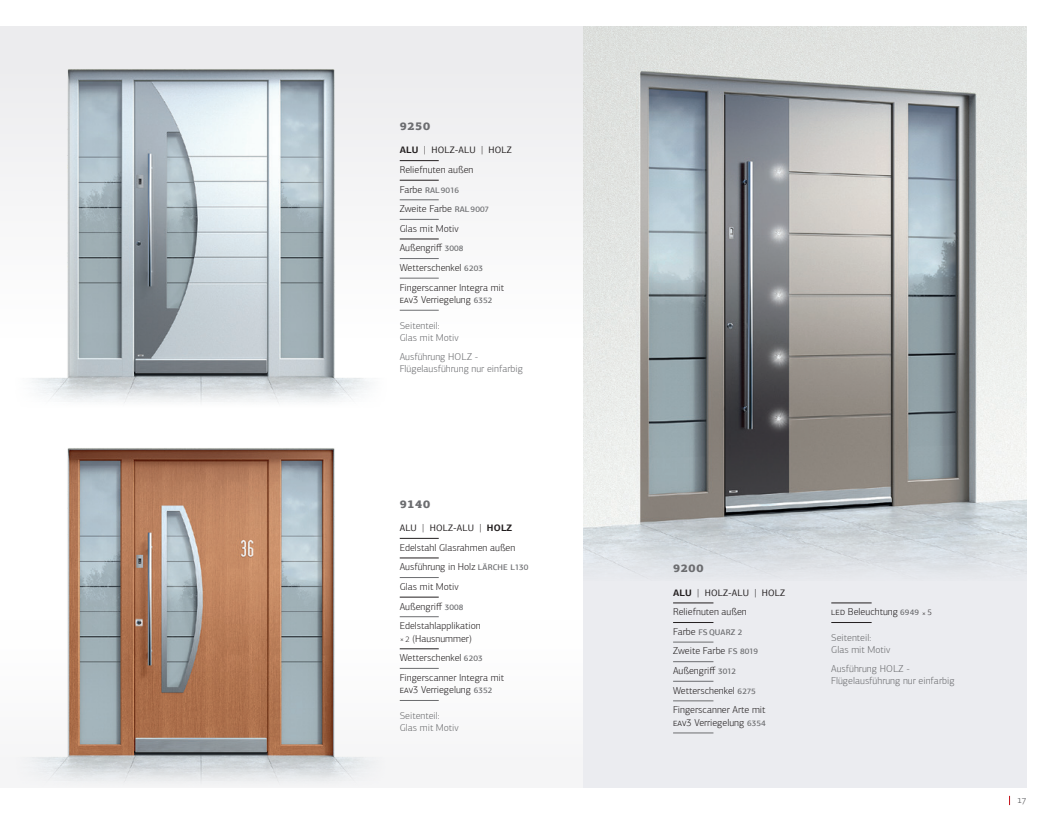
<style>
.page{position:relative;width:1053px;height:815px;background:#fff}
.page>*{position:absolute;margin:0;border:0;box-sizing:border-box;transform-origin:0 0}
.t1{font:900 11.25px "PF Agora Slab Pro";letter-spacing:.06em;color:#6c6d70}
.t2{font:300 10px/19.6px "PF Agora Sans Pro";color:#231f20}
.t3{font:300 10px/11.9px "PF Agora Sans Pro";color:#6c6d70}
.t4{font:300 10px "PF Agora Sans Pro";color:#57585a}
.t5{font:9.38px "PF Agora Sans Pro";letter-spacing:.02em;color:#231f20}
.t6{font:500 8.12px "PF Agora Sans Pro";letter-spacing:.01em;color:#6c6d70}
.s1{font-weight:700}
.s2{font-weight:300;font-size:10px}
.s3{font-size:10px}
.s4{font-weight:300;font-size:10px;color:#231f20}
.s5{font-weight:500;font-size:8.12px;color:#6c6d70}
.s6{font-size:8.12px}
</style>
<div class="page">
<div style="left:0;top:620px;width:583px;height:168px;background:#f5f5f6"></div>
<div style="left:0;top:27px;width:583px;height:358px;background:#f4f4f5"></div>
<div style="left:583px;top:27px;width:443px;height:761px;background:#ebecf0"></div>
<img style="left:583px;top:27px;width:443px;height:550px">
<img style="left:37px;top:68px;width:332px;height:335px">
<hr style="left:0;top:27px;width:1px;height:358px;background:#ececee">
<img style="left:36px;top:448px;width:328px;height:334px">
<hr style="left:673px;top:603px;width:40px;height:1px;background:#231f20">
<hr style="left:673px;top:622px;width:40px;height:1px;background:#231f20">
<hr style="left:673px;top:642px;width:40px;height:1px;background:#6c6d70">
<hr style="left:673px;top:661px;width:40px;height:1px;background:#6c6d70">
<hr style="left:673px;top:681px;width:40px;height:1px;background:#6c6d70">
<hr style="left:673px;top:701px;width:40px;height:1px;background:#6c6d70">
<hr style="left:673px;top:733px;width:40px;height:1px;background:#6c6d70">
<hr style="left:831px;top:603px;width:40px;height:1px;background:#231f20">
<hr style="left:831px;top:622px;width:40px;height:1px;background:#231f20">
<hr style="left:400px;top:160px;width:38px;height:1px;background:#231f20">
<hr style="left:400px;top:180px;width:38px;height:1px;background:#231f20">
<hr style="left:400px;top:200px;width:38px;height:1px;background:#6c6d70">
<hr style="left:400px;top:219px;width:38px;height:1px;background:#6c6d70">
<hr style="left:400px;top:239px;width:38px;height:1px;background:#231f20">
<hr style="left:400px;top:258px;width:38px;height:1px;background:#6c6d70">
<hr style="left:400px;top:278px;width:38px;height:1px;background:#6c6d70">
<hr style="left:400px;top:310px;width:38px;height:1px;background:#6c6d70">
<hr style="left:400px;top:538px;width:38px;height:1px;background:#231f20">
<hr style="left:400px;top:558px;width:38px;height:1px;background:#231f20">
<hr style="left:400px;top:577px;width:38px;height:1px;background:#6c6d70">
<hr style="left:400px;top:597px;width:38px;height:1px;background:#231f20">
<hr style="left:400px;top:616px;width:38px;height:1px;background:#6c6d70">
<hr style="left:400px;top:649px;width:38px;height:1px;background:#231f20">
<hr style="left:400px;top:668px;width:38px;height:1px;background:#6c6d70">
<hr style="left:400px;top:700px;width:38px;height:1px;background:#6c6d70">
<p class="t1" style="left:400px;top:119px;width:32px">9250</p>
<p class="t5" style="left:400px;top:145px;width:114px"><span class="s1">ALU</span> <span class="s2">|</span> HOLZ<span class="s3">-</span>ALU <span class="s2">|</span> HOLZ</p>
<p class="t2" style="left:400px;top:160px;width:75px">Reliefnuten außen</p>
<p class="t6" style="left:400px;top:185px;width:61px"><span class="s4">Farbe</span> RAL 9016</p>
<p class="t2" style="left:400px;top:199px;width:106px">Zweite Farbe <span class="s5">RAL 9007<br></span>Glas mit Motiv<br>Außengriff <span class="s5">3008<br></span>Wetterschenkel <span class="s5">6203<br></span>Fingerscanner Integra mit</p>
<p class="t2" style="left:400px;top:290px;width:94px">EAV3 Verriegelung <span class="s5">6352</span></p>
<p class="t3" style="left:400px;top:320px;width:61px">Seitenteil:<br>Glas mit Motiv</p>
<p class="t3" style="left:400px;top:351px;width:125px">Ausführung HOLZ -<br>Flügelausführung nur einfarbig</p>
<p class="t1" style="left:400px;top:496px;width:32px">9140</p>
<p class="t5" style="left:400px;top:522px;width:114px">ALU <span class="s2">|</span> HOLZ<span class="s3">-</span>ALU <span class="s2">|</span> <span class="s1">HOLZ</span></p>
<p class="t2" style="left:400px;top:538px;width:130px">Edelstahl Glasrahmen außen<br>Ausführung in Holz <span class="s5">LÄRCHE L130<br></span>Glas mit Motiv<br>Außengriff <span class="s5">3008<br></span>Edelstahlapplikation</p>
<p class="t2" style="left:400px;top:628px;width:106px"><span class="s6">× 2</span> (Hausnummer)<br>Wetterschenkel <span class="s5">6203<br></span>Fingerscanner Integra mit</p>
<p class="t2" style="left:400px;top:680px;width:94px">EAV3 Verriegelung <span class="s5">6352</span></p>
<p class="t3" style="left:400px;top:710px;width:61px">Seitenteil:<br>Glas mit Motiv</p>
<p class="t1" style="left:673px;top:561px;width:32px">9200</p>
<p class="t5" style="left:673px;top:587px;width:114px"><span class="s1">ALU</span> <span class="s2">|</span> HOLZ<span class="s3">-</span>ALU <span class="s2">|</span> HOLZ</p>
<p class="t2" style="left:673px;top:602px;width:75px">Reliefnuten außen</p>
<p class="t6" style="left:673px;top:627px;width:71px"><span class="s4">Farbe</span> FS QUARZ 2</p>
<p class="t2" style="left:673px;top:641px;width:94px">Zweite Farbe <span class="s5">FS 8019<br></span>Außengriff <span class="s5">3012<br></span>Wetterschenkel <span class="s5">6275<br></span>Fingerscanner Arte mit</p>
<p class="t2" style="left:673px;top:713px;width:94px">EAV3 Verriegelung <span class="s5">6354</span></p>
<p class="t2" style="left:831px;top:602px;width:102px">LED Beleuchtung <span class="s5">6949</span> <span class="s6">× 5</span></p>
<p class="t3" style="left:831px;top:632px;width:61px">Seitenteil:<br>Glas mit Motiv</p>
<p class="t3" style="left:831px;top:663px;width:125px">Ausführung HOLZ -<br>Flügelausführung nur einfarbig</p>
<p class="t4" style="left:1017px;top:794px;width:11px">17</p>
</div>
